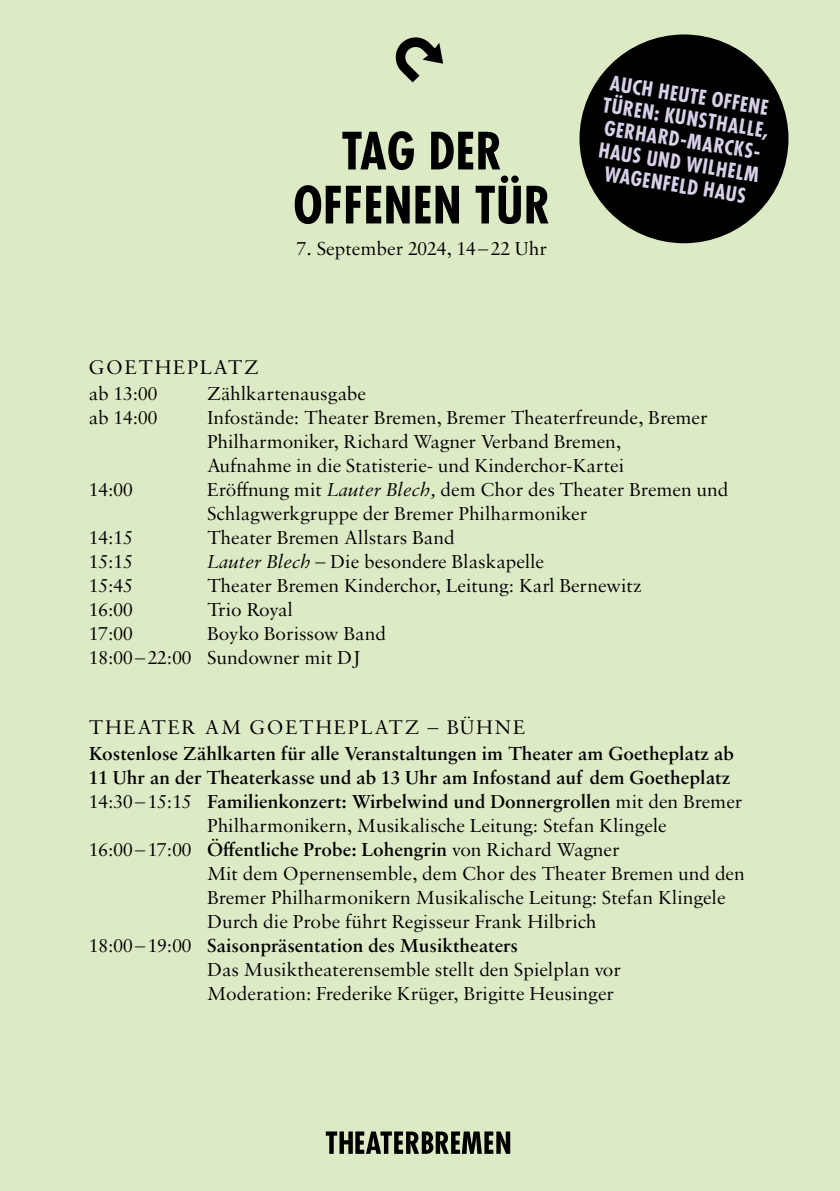
<style>
.page{position:relative;width:840px;height:1191px;background:#fff}
.page>*{position:absolute;margin:0;border:0;box-sizing:border-box;transform-origin:0 0}
.t1{font:700 condensed 50px/54px "Futura Std";letter-spacing:.01em;color:#000;text-align:center}
.t2{font:21px "Sabon MT Pro";letter-spacing:.075em;color:#000}
.t3{font:20px/24px "Sabon MT Pro";color:#000}
.t4{font:600 20px "Sabon MT Pro";color:#000}
.t5{font:700 condensed 20px/22.6px "Futura Std";color:#d8d0e8;text-align:center}
.t6{font:20px "Sabon MT Pro";letter-spacing:-.02em;color:#000}
.s1{font-style:italic}
.s2{font-weight:400}
.s3{font-weight:600}
</style>
<div class="page">
<div style="left:0;top:0;width:839px;height:1191px;background:#dceac5"></div>
<svg style="left:395px;top:37px;width:48px;height:45px"></svg>
<div style="left:579px;top:34px;width:209px;height:209px;background:#000;border-radius:50%"></div>
<svg style="left:325px;top:1131px;width:185px;height:22px"></svg>
<h1 class="t1" style="left:293px;top:124px;width:258px">TAG DER<br>OFFENEN TÜR</h1>
<p class="t3" style="left:297px;top:237px;width:251px">7. September 2024, 14–22 Uhr</p>
<p class="t5" style="left:608px;top:71px;width:169px;rotate:9deg">AUCH HEUTE OFFENE<br>TÜREN: KUNSTHALLE,<br>GERHARD-MARCKS-<br>HAUS UND WILHELM<br>WAGENFELD HAUS</p>
<p class="t2" style="left:89px;top:354px;width:171px">GOETHEPLATZ</p>
<p class="t3" style="left:89px;top:381px;width:70px">ab 13:00</p>
<p class="t3" style="left:207px;top:381px;width:160px">Zählkartenausgabe</p>
<p class="t3" style="left:89px;top:405px;width:70px">ab 14:00</p>
<p class="t3" style="left:207px;top:405px;width:502px">Infostände: Theater Bremen, Bremer Theaterfreunde, Bremer<br>Philharmoniker, Richard Wagner Verband Bremen,<br>Aufnahme in die Statisterie- und Kinderchor-Kartei</p>
<p class="t3" style="left:89px;top:477px;width:45px">14:00</p>
<p class="t3" style="left:207px;top:477px;width:522px">Eröffnung mit <span class="s1">Lauter Blech,</span> dem Chor des Theater Bremen und<br>Schlagwerkgruppe der Bremer Philharmoniker</p>
<p class="t3" style="left:89px;top:525px;width:45px">14:15</p>
<p class="t3" style="left:207px;top:525px;width:249px">Theater Bremen Allstars Band</p>
<p class="t3" style="left:89px;top:549px;width:45px">15:15</p>
<p class="t3" style="left:207px;top:549px;width:338px"><span class="s1">Lauter Blech</span> – Die besondere Blaskapelle</p>
<p class="t3" style="left:89px;top:573px;width:45px">15:45</p>
<p class="t3" style="left:207px;top:573px;width:436px">Theater Bremen Kinderchor, Leitung: Karl Bernewitz</p>
<p class="t3" style="left:89px;top:597px;width:45px">16:00</p>
<p class="t6" style="left:207px;top:597px;width:87px">Trio Royal</p>
<p class="t3" style="left:89px;top:621px;width:45px">17:00</p>
<p class="t3" style="left:89px;top:621px;width:298px;text-indent:118px">Boyko Borissow Band<br>18:00 –22:00 Sundowner mit DJ</p>
<p class="t2" style="left:89px;top:714px;width:437px">THEATER AM GOETHEPLATZ – BÜHNE</p>
<p class="t4" style="left:89px;top:741px;width:646px">Kostenlose Zählkarten für alle Veranstaltungen im Theater am Goetheplatz ab</p>
<p class="t4" style="left:89px;top:765px;width:642px">11 Uhr an der Theaterkasse und ab 13 Uhr am Infostand auf dem Goetheplatz</p>
<p class="t4" style="left:89px;top:789px;width:654px"><span class="s2">14:30 –15:15</span> Familienkonzert: Wirbelwind und Donnergrollen <span class="s2">mit den Bremer</span></p>
<p class="t3" style="left:207px;top:813px;width:461px">Philharmonikern, Musikalische Leitung: Stefan Klingele</p>
<p class="t3" style="left:89px;top:837px;width:532px">16:00 –17:00 <span class="s3">Öffentliche Probe: Lohengrin</span> von Richard Wagner</p>
<p class="t3" style="left:207px;top:861px;width:539px">Mit dem Opernensemble, dem Chor des Theater Bremen und den</p>
<p class="t3" style="left:207px;top:885px;width:519px">Bremer Philharmonikern Musikalische Leitung: Stefan Klingele</p>
<p class="t3" style="left:207px;top:909px;width:391px">Durch die Probe führt Regisseur Frank Hilbrich</p>
<p class="t4" style="left:89px;top:933px;width:430px"><span class="s2">18:00 –19:00</span> Saisonpräsentation des Musiktheaters</p>
<p class="t3" style="left:207px;top:957px;width:415px">Das Musiktheaterensemble stellt den Spielplan vor</p>
<p class="t3" style="left:207px;top:981px;width:408px">Moderation: Frederike Krüger, Brigitte Heusinger</p>
</div>
